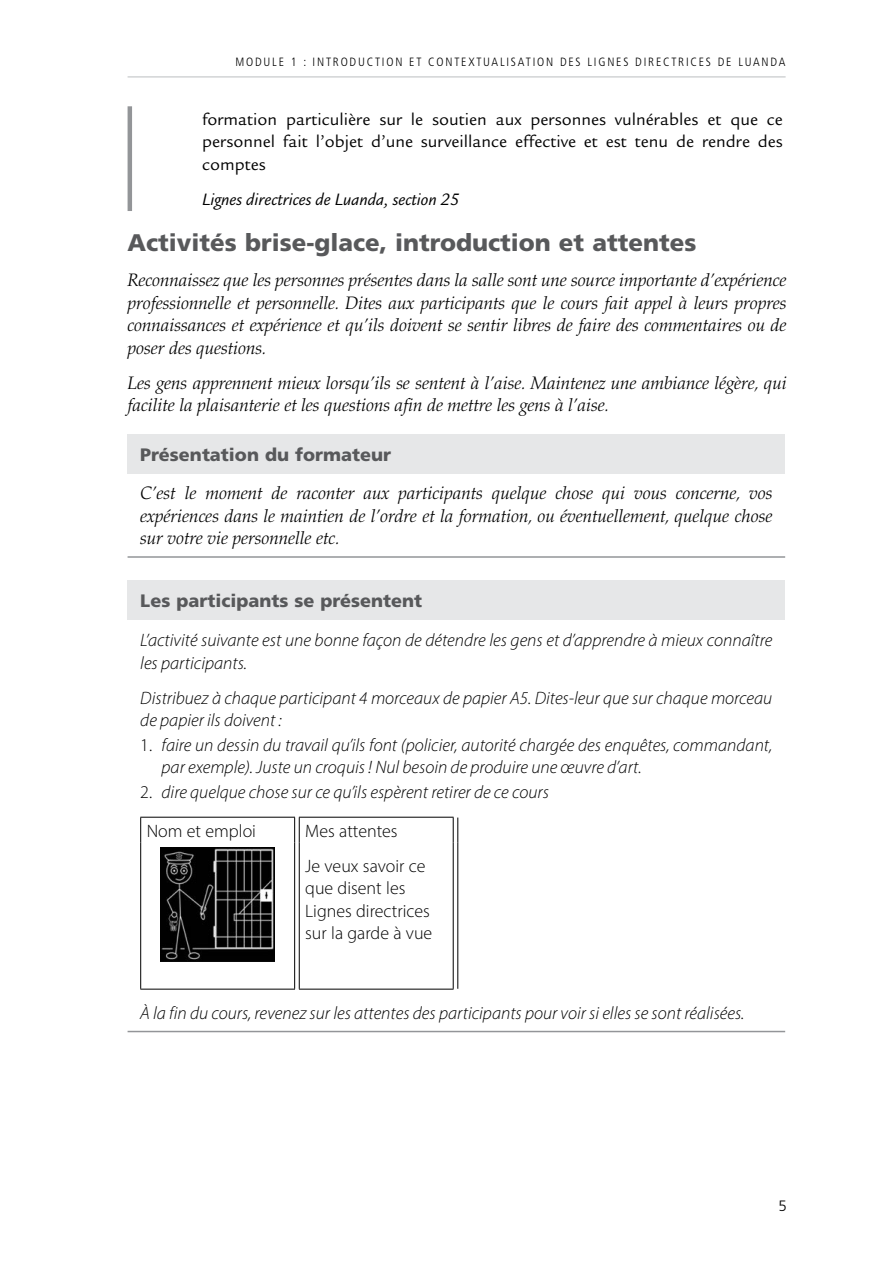
<style>
.page{position:relative;width:893px;height:1263px;background:#fff}
.page>*{position:absolute;margin:0;border:0;box-sizing:border-box;transform-origin:0 0}
.t1{font:900 24px "Frutiger LT Std";color:#58595b}
.t2{font:italic 300 18px/22.5px "Palatino LT Std";color:#000;text-align:justify}
.t3{font:italic 300 18px/22.5px "Myriad Pro";color:#000}
.t4{font:18px/22.5px "Legacy Sans Std";color:#000;text-align:justify}
.t5{font:300 18px/22.5px "Myriad Pro";color:#000}
.t6{font:900 18px "Frutiger LT Std";color:#58595b}
.t7{font:italic 18px "Legacy Sans Std";color:#000}
.t8{font:300 15px "Frutiger LT Std";color:#000}
.t9{font:300 condensed 12px "Frutiger LT Std";letter-spacing:.15em;color:#000}
.s1{font-style:normal}
</style>
<div class="page">
<hr style="left:128px;top:77px;width:658px;height:1px;background:#bcbec0">
<hr style="left:128px;top:106px;width:4px;height:105px;background:#939598">
<div style="left:128px;top:434px;width:657px;height:39px;background:#e6e7e8"></div>
<hr style="left:128px;top:556px;width:657px;height:2px;background:#939598">
<div style="left:128px;top:581px;width:657px;height:39px;background:#e6e7e8"></div>
<hr style="left:128px;top:1031px;width:657px;height:1px;background:#939598">
<hr style="left:140px;top:817px;width:155px;height:1px;background:#000">
<svg style="left:140px;top:817px;width:1px;height:26px"></svg>
<hr style="left:140px;top:843px;width:1px;height:146px;background:#000">
<hr style="left:140px;top:989px;width:155px;height:1px;background:#000">
<hr style="left:299px;top:817px;width:155px;height:1px;background:#000">
<svg style="left:294px;top:817px;width:6px;height:26px"></svg>
<hr style="left:299px;top:989px;width:155px;height:1px;background:#000">
<svg style="left:453px;top:817px;width:5px;height:26px"></svg>
<hr style="left:294px;top:843px;width:1px;height:146px;background:#000">
<hr style="left:299px;top:843px;width:1px;height:146px;background:#000">
<hr style="left:453px;top:843px;width:1px;height:146px;background:#000">
<hr style="left:457px;top:843px;width:1px;height:146px;background:#000">
<img style="left:160px;top:847px;width:115px;height:115px">
<p class="t9" style="left:236px;top:55px;width:552px">MODULE 1 : INTRODUCTI ON ET CONTEXTUALI SATI ON DES LI GNES DI RECTRI CES DE LUANDA</p>
<p class="t4" style="left:202px;top:108px;width:582px">formation particulière sur le soutien aux personnes vulnérables et que ce personnel fait l’objet d’une surveillance effective et est tenu de rendre des comptes</p>
<p class="t7" style="left:202px;top:190px;width:259px">Lignes directrices de Luanda, section 25</p>
<h1 class="t1" style="left:128px;top:228px;width:570px">Activités brise-glace, introduction et attentes</h1>
<p class="t2" style="left:128px;top:269px;width:661px">Reconnaissez que les personnes présentes dans la salle sont une source importante d’expérience professionnelle et personnelle. Dites aux participants que le cours fait appel à leurs propres connaissances et expérience et qu’ils doivent se sentir libres de faire des commentaires ou de poser des questions.</p>
<p class="t2" style="left:128px;top:372px;width:661px">Les gens apprennent mieux lorsqu’ils se sentent à l’aise. Maintenez une ambiance légère, qui facilite la plaisanterie et les questions afin de mettre les gens à l’aise.</p>
<p class="t6" style="left:140px;top:443px;width:252px">Présentation du formateur</p>
<p class="t2" style="left:140px;top:482px;width:634px">C’est le moment de raconter aux participants quelque chose qui vous concerne, vos expériences dans le maintien de l’ordre et la formation, ou éventuellement, quelque chose sur votre vie personnelle etc.</p>
<p class="t6" style="left:140px;top:590px;width:283px">Les participants se présentent</p>
<p class="t3" style="left:140px;top:629px;width:634px">L’activité suivante est une bonne façon de détendre les gens et d’apprendre à mieux connaître les participants.</p>
<p class="t3" style="left:140px;top:686px;width:634px">Distribuez à chaque participant 4 morceaux de papier A5. Dites-leur que sur chaque morceau de papier ils doivent :</p>
<p class="t3" style="left:162px;top:733px;width:612px;text-indent:-21px"><span class="s1">1.</span> faire un dessin du travail qu’ils font (policier, autorité chargée des enquêtes, commandant, par exemple). Juste un croquis ! Nul besoin de produire une œuvre d’art.</p>
<p class="t3" style="left:147px;top:772px;width:404px;line-height:38.7px;text-indent:-6px"><span class="s1">2.</span> dire quelque chose sur ce qu’ils espèrent retirer de ce cours<br><span class="s1">Nom et emploi</span></p>
<p class="t5" style="left:305px;top:813px;width:122px;line-height:35.2px">Mes attentes<br>Je veux savoir ce</p>
<p class="t5" style="left:305px;top:877px;width:129px">que disent les<br>Lignes directrices sur la garde à vue</p>
<p class="t3" style="left:140px;top:1001px;width:606px">À la fin du cours, revenez sur les attentes des participants pour voir si elles se sont réalisées.</p>
<p class="t8" style="left:778px;top:1197px;width:10px">5</p>
</div>
